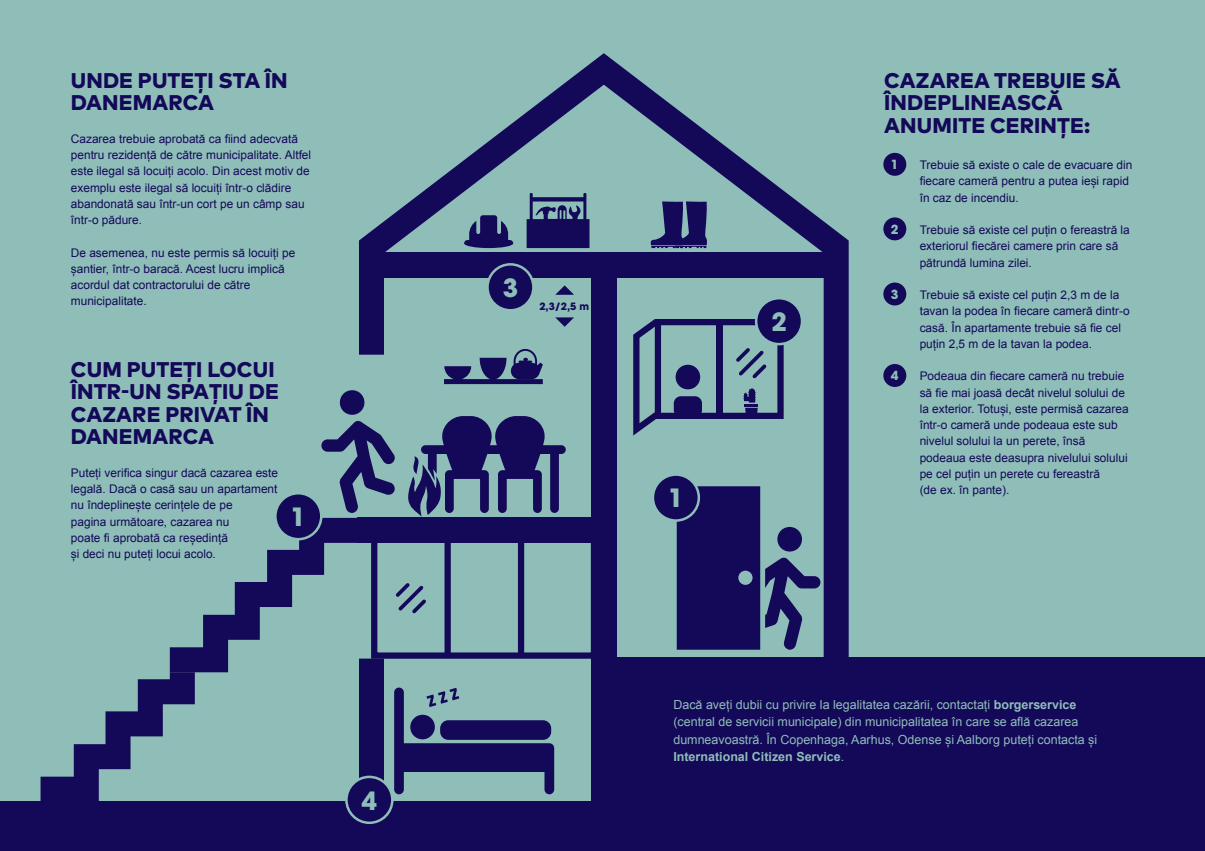
<style>
.page{position:relative;width:1205px;height:851px;background:#fff}
.page>*{position:absolute;margin:0;border:0;box-sizing:border-box;transform-origin:0 0}
.t1{font:700 25px "Avant Garde";color:#8fbeb9}
.t2{font:800 21.25px/22.5px "Mark Pro";letter-spacing:.005em;color:#140858}
.t3{font:12.5px/17.5px "Arial";color:#8fbeb9}
.t4{font:700 12.5px "Avant Garde";color:#8fbeb9}
.t5{font:11.88px/16.2px "Arial";color:#140858}
.t6{font:700 10px "Avant Garde";color:#140858}
.s1{font-weight:700}
</style>
<div class="page">
<div style="left:0;top:0;width:1205px;height:850px;background:#8fbeb9"></div>
<svg style="left:359px;top:53px;width:489px;height:606px"></svg>
<div style="left:358px;top:518px;width:246px;height:25px;background:#140858"></div>
<div style="left:371px;top:252px;width:465px;height:25px;background:#140858"></div>
<div style="left:591px;top:257px;width:25px;height:552px;background:#140858"></div>
<div style="left:340px;top:390px;width:24px;height:25px;background:#140858;border-radius:50%"></div>
<svg style="left:677px;top:486px;width:143px;height:163px"></svg>
<div style="left:371px;top:536px;width:226px;height:122px;border:6px solid #140858"></div>
<div style="left:0;top:801px;width:634px;height:49px;background:#140858"></div>
<div style="left:612px;top:657px;width:593px;height:193px;background:#140858"></div>
<svg style="left:444px;top:349px;width:99px;height:35px"></svg>
<svg style="left:633px;top:319px;width:150px;height:116px"></svg>
<div style="left:674px;top:396px;width:28px;height:21px;background:#140858;border-radius:7px"></div>
<svg style="left:527px;top:193px;width:62px;height:55px"></svg>
<svg style="left:464px;top:215px;width:49px;height:33px"></svg>
<svg style="left:649px;top:201px;width:59px;height:47px"></svg>
<svg style="left:555px;top:285px;width:19px;height:10px"></svg>
<svg style="left:555px;top:317px;width:19px;height:10px"></svg>
<svg style="left:41px;top:416px;width:525px;height:385px"></svg>
<div style="left:275px;top:493px;width:46px;height:46px;background:#140858;border-radius:50%"></div>
<div style="left:274px;top:492px;width:48px;height:48px;border:2px solid #8fbeb9;border-radius:50%"></div>
<div style="left:653px;top:474px;width:46px;height:46px;background:#140858;border-radius:50%"></div>
<div style="left:652px;top:473px;width:48px;height:48px;border:2px solid #8fbeb9;border-radius:50%"></div>
<div style="left:756px;top:298px;width:46px;height:46px;background:#140858;border-radius:50%"></div>
<div style="left:755px;top:297px;width:48px;height:48px;border:2px solid #8fbeb9;border-radius:50%"></div>
<div style="left:487px;top:264px;width:46px;height:46px;background:#140858;border-radius:50%"></div>
<div style="left:486px;top:263px;width:49px;height:48px;border:2px solid #8fbeb9;border-radius:50%"></div>
<div style="left:346px;top:776px;width:46px;height:46px;background:#140858;border-radius:50%"></div>
<div style="left:345px;top:775px;width:48px;height:48px;border:2px solid #8fbeb9;border-radius:50%"></div>
<div style="left:883px;top:153px;width:23px;height:23px;background:#140858;border-radius:50%"></div>
<div style="left:883px;top:217px;width:23px;height:23px;background:#140858;border-radius:50%"></div>
<div style="left:883px;top:282px;width:23px;height:23px;background:#140858;border-radius:50%"></div>
<div style="left:883px;top:364px;width:23px;height:23px;background:#140858;border-radius:50%"></div>
<h2 class="t2" style="left:71px;top:67px;width:218px">UNDE PUTEȚI STA ÎN<br>DANEMARCA</h2>
<p class="t5" style="left:71px;top:130px;width:242px">Cazarea trebuie aprobată ca fiind adecvată pentru rezidență de către municipalitate. Altfel este ilegal să locuiți acolo. Din acest motiv de exemplu este ilegal să locuiți într-o clădire abandonată sau într-un cort pe un câmp sau într-o pădure.</p>
<p class="t5" style="left:71px;top:244px;width:226px">De asemenea, nu este permis să locuiți pe șantier, într-o baracă. Acest lucru implică acordul dat contractorului de către municipalitate.</p>
<h2 class="t2" style="left:71px;top:356px;width:210px">CUM PUTEȚI LOCUI<br>ÎNTR-UN SPAȚIU DE<br>CAZARE PRIVAT ÎN<br>DANEMARCA</h2>
<p class="t5" style="left:71px;top:464px;width:209px">Puteți verifica singur dacă cazarea este legală. Dacă o casă sau un apartament nu îndeplinește cerințele de pe<br>pagina următoare, cazarea nu<br>poate fi aprobată ca reședință<br>și deci nu puteți locui acolo.</p>
<h1 class="t1" style="left:291px;top:500px;width:17px">1</h1>
<h1 class="t1" style="left:362px;top:784px;width:17px">4</h1>
<h1 class="t1" style="left:503px;top:272px;width:17px">3</h1>
<p class="t6" style="left:539px;top:299px;width:51px">2,3/2,5 m</p>
<h1 class="t1" style="left:668px;top:482px;width:17px">1</h1>
<h1 class="t1" style="left:771px;top:305px;width:17px">2</h1>
<h2 class="t2" style="left:884px;top:67px;width:238px">CAZAREA TREBUIE SĂ<br>ÎNDEPLINEASCĂ<br>ANUMITE CERINȚE:</h2>
<p class="t5" style="left:919px;top:157px;width:214px">Trebuie să existe o cale de evacuare din fiecare cameră pentru a putea ieși rapid în caz de incendiu.</p>
<p class="t5" style="left:919px;top:222px;width:212px">Trebuie să existe cel puțin o fereastră la exteriorul fiecărei camere prin care să pătrundă lumina zilei.</p>
<p class="t5" style="left:919px;top:287px;width:211px">Trebuie să existe cel puțin 2,3 m de la tavan la podea în fiecare cameră dintr-o casă. În apartamente trebuie să fie cel puțin 2,5 m de la tavan la podea.</p>
<p class="t5" style="left:919px;top:368px;width:211px">Podeaua din fiecare cameră nu trebuie să fie mai joasă decât nivelul solului de la exterior. Totuși, este permisă cazarea într-o cameră unde podeaua este sub nivelul solului la un perete, însă podeaua este deasupra nivelului solului pe cel puțin un perete cu fereastră<br>(de ex. în pante).</p>
<p class="t4" style="left:891px;top:156px;width:9px">1</p>
<p class="t4" style="left:891px;top:221px;width:9px">2</p>
<p class="t4" style="left:891px;top:286px;width:9px">3</p>
<p class="t4" style="left:891px;top:367px;width:9px">4</p>
<p class="t3" style="left:673px;top:695px;width:425px">Dacă aveți dubii cu privire la legalitatea cazării, contactați <span class="s1">borgerservice </span>(central de servicii municipale) din municipalitatea în care se află cazarea dumneavoastră. În Copenhaga, Aarhus, Odense și Aalborg puteți contacta și <span class="s1">International Citizen Service</span>.</p>
</div>
